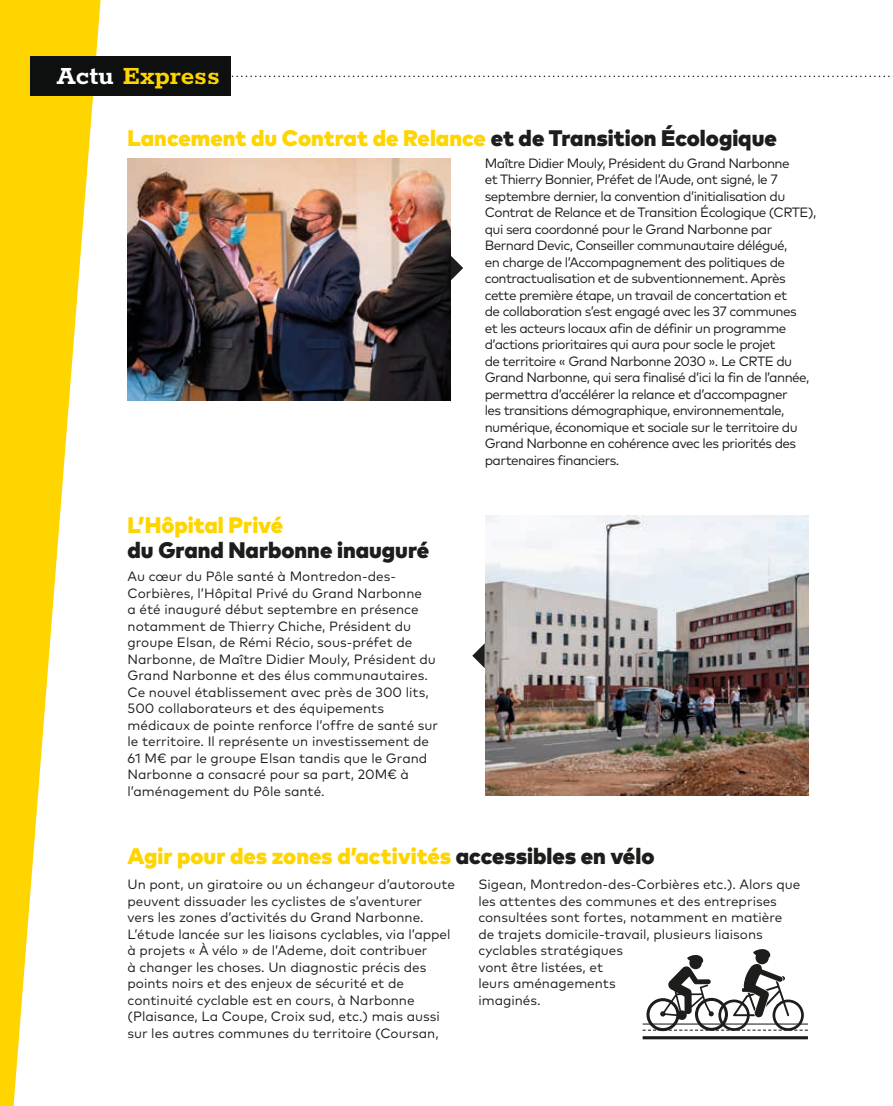
<style>
.page{position:relative;width:893px;height:1106px;background:#fff}
.page>*{position:absolute;margin:0;border:0;box-sizing:border-box;transform-origin:0 0}
.t1{font:700 28.5px "Rokkitt";color:#ffd500}
.t2{font:900 22.5px "Mark Pro";color:#ffd500}
.t3{font:900 22.5px "Mark Pro";color:#1d1d1b}
.t4{font:13.5px/16.5px "Mark Pro";letter-spacing:-.005em;color:#1d1d1b}
.t5{font:13.5px/16.5px "Mark Pro";letter-spacing:-.04em;color:#1d1d1b}
.s1{color:#fff}
.s2{color:#1d1d1b}
</style>
<div class="page">
<svg style="left:0;top:0;width:101px;height:1106px;fill:#ffd500"></svg>
<svg style="left:231px;top:76px;width:662px;height:1px"></svg>
<div style="left:31px;top:56px;width:200px;height:40px;background:#0e100f"></div>
<svg style="left:472px;top:643px;width:13px;height:25px"></svg>
<img style="left:485px;top:515px;width:323px;height:280px">
<svg style="left:643px;top:949px;width:165px;height:82px"></svg>
<hr style="left:643px;top:1036px;width:165px;height:3px;background:#1d1d1b">
<img style="left:128px;top:158px;width:323px;height:242px">
<svg style="left:451px;top:256px;width:12px;height:24px"></svg>
<h1 class="t1" style="left:56px;top:54px;width:165px"><span class="s1">Actu</span> Express</h1>
<h2 class="t2" style="left:128px;top:120px;width:651px">Lancement du Contrat de Relance <span class="s2">et de Transition Écologique</span></h2>
<h2 class="t2" style="left:128px;top:508px;width:157px">L’Hôpital Privé</h2>
<h2 class="t3" style="left:128px;top:533px;width:303px">du Grand Narbonne inauguré</h2>
<p class="t4" style="left:128px;top:567px;width:312px">Au cœur du Pôle santé à Montredon-des-Corbières, l’Hôpital Privé du Grand Narbonne<br>a été inauguré début septembre en présence notamment de Thierry Chiche, Président du groupe Elsan, de Rémi Récio, sous-préfet de Narbonne, de Maître Didier Mouly, Président du Grand Narbonne et des élus communautaires.<br>Ce nouvel établissement avec près de 300 lits, 500 collaborateurs et des équipements médicaux de pointe renforce l’offre de santé sur le territoire. Il représente un investissement de 61 M€ par le groupe Elsan tandis que le Grand Narbonne a consacré pour sa part, 20M€ à l’aménagement du Pôle santé.</p>
<p class="t5" style="left:485px;top:154px;width:333px">Maître Didier Mouly, Président du Grand Narbonne<br>et Thierry Bonnier, Préfet de l’Aude, ont signé, le 7 septembre dernier, la convention d’initialisation du Contrat de Relance et de Transition Écologique (CRTE), qui sera coordonné pour le Grand Narbonne par Bernard Devic, Conseiller communautaire délégué,<br>en charge de l’Accompagnement des politiques de contractualisation et de subventionnement. Après cette première étape, un travail de concertation et<br>de collaboration s’est engagé avec les 37 communes<br>et les acteurs locaux afin de définir un programme d’actions prioritaires qui aura pour socle le projet<br>de territoire « Grand Narbonne 2030 ». Le CRTE du Grand Narbonne, qui sera finalisé d’ici la fin de l’année, permettra d’accélérer la relance et d’accompagner<br>les transitions démographique, environnementale, numérique, économique et sociale sur le territoire du Grand Narbonne en cohérence avec les priorités des partenaires financiers.</p>
<h2 class="t2" style="left:128px;top:839px;width:528px">Agir pour des zones d’activités <span class="s2">accessibles en vélo</span></h2>
<p class="t4" style="left:128px;top:875px;width:329px">Un pont, un giratoire ou un échangeur d’autoroute peuvent dissuader les cyclistes de s’aventurer<br>vers les zones d’activités du Grand Narbonne.<br>L’étude lancée sur les liaisons cyclables, via l’appel à projets « À vélo » de l’Ademe, doit contribuer<br>à changer les choses. Un diagnostic précis des points noirs et des enjeux de sécurité et de continuité cyclable est en cours, à Narbonne (Plaisance, La Coupe, Croix sud, etc.) mais aussi sur les autres communes du territoire (Coursan,</p>
<p class="t4" style="left:478px;top:875px;width:323px">Sigean, Montredon-des-Corbières etc.). Alors que les attentes des communes et des entreprises consultées sont fortes, notamment en matière de trajets domicile-travail, plusieurs liaisons cyclables stratégiques<br>vont être listées, et<br>leurs aménagements<br>imaginés.</p>
</div>
